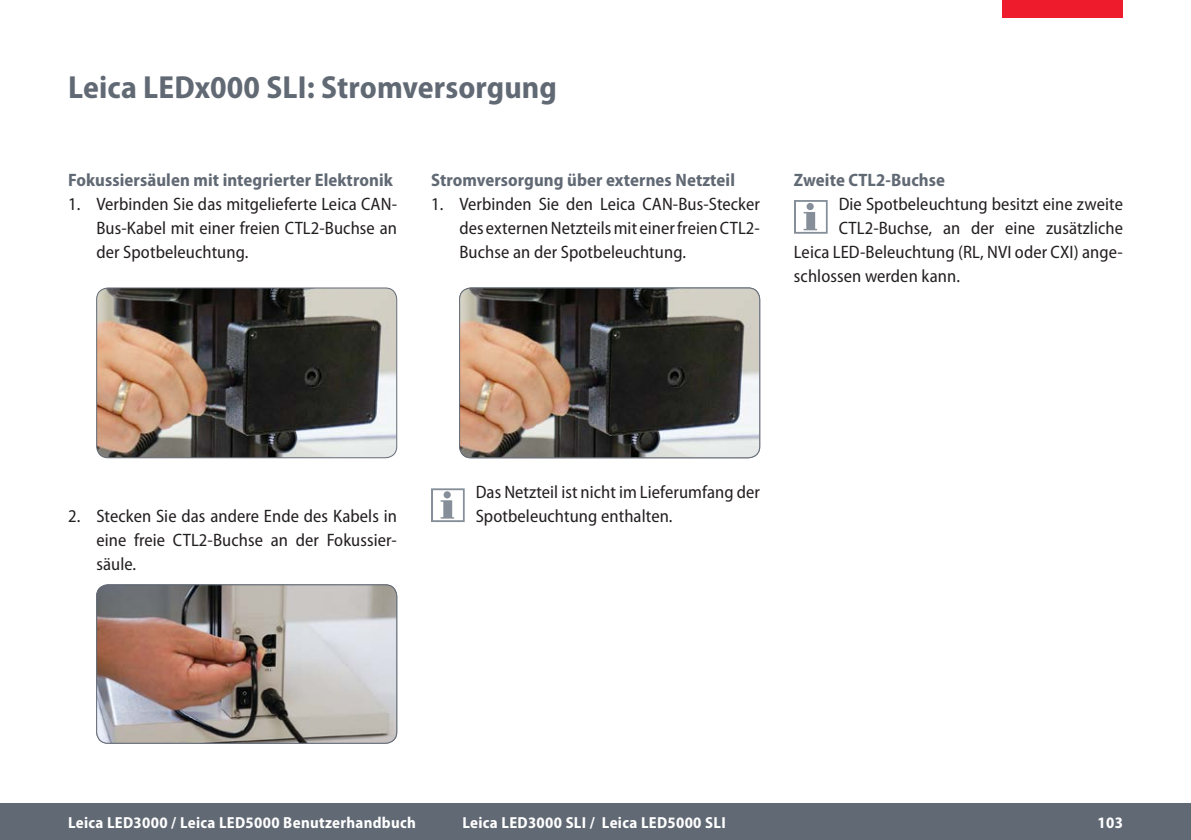
<style>
.page{position:relative;width:1191px;height:840px;background:#fff}
.page>*{position:absolute;margin:0;border:0;box-sizing:border-box;transform-origin:0 0}
.Unterkapiteltitel{font:700 semi-condensed 32px "Myriad Pro";letter-spacing:.005em;color:#616974}
.Einzug_Aufzählung{font:semi-condensed 18px/24px "Myriad Pro";letter-spacing:.005em;color:#231f20;text-align:justify}
.Warnsymbol{font:semi-condensed 18px/24px "Myriad Pro";letter-spacing:.005em;color:#231f20}
.Untertitel{font:700 semi-condensed 18px "Myriad Pro";letter-spacing:.005em;color:#616974}
.t1{font:700 semi-condensed 16px "Myriad Pro";letter-spacing:.02em;color:#fff}
</style>
<div class="page">
<div style="left:0;top:803px;width:1191px;height:36px;background:#616974"></div>
<div style="left:1002px;top:0;width:121px;height:17px;background:#ee1b2d"></div>
<svg style="left:431px;top:488px;width:34px;height:33px"></svg>
<img style="left:97px;top:288px;width:299px;height:169px">
<div style="left:96px;top:287px;width:301px;height:171px;border:1px solid #616974;border-radius:11px"></div>
<svg style="left:794px;top:200px;width:33px;height:33px"></svg>
<img style="left:459px;top:288px;width:300px;height:169px;border-radius:11px">
<div style="left:459px;top:287px;width:301px;height:171px;border:1px solid #616974;border-radius:11px"></div>
<img style="left:97px;top:584px;width:300px;height:158px;border-radius:11px">
<div style="left:96px;top:584px;width:301px;height:159px;border:1px solid #616974;border-radius:11px"></div>
<p class="Unterkapiteltitel" style="left:68px;top:69px;width:490px">Leica LEDx000 SLI: Stromversorgung</p>
<p class="Untertitel" style="left:68px;top:169px;width:326px">Fokussiersäulen mit integrierter Elektronik</p>
<p class="Einzug_Aufzählung" style="left:96px;top:192px;width:302px;text-indent:-28px">1. Verbinden Sie das mitgelieferte Leica CAN-Bus-Kabel mit einer freien CTL2-Buchse an der Spotbeleuchtung.</p>
<p class="Untertitel" style="left:431px;top:169px;width:305px">Stromversorgung über externes Netzteil</p>
<p class="Einzug_Aufzählung" style="left:459px;top:192px;width:302px;text-indent:-28px">1. Verbinden Sie den Leica CAN-Bus-Stecker des externen Netzteils mit einer freien CTL2- Buchse an der Spotbeleuchtung.</p>
<p class="Untertitel" style="left:794px;top:169px;width:152px">Zweite CTL2-Buchse</p>
<p class="Warnsymbol" style="left:838px;top:192px;width:286px">Die Spotbeleuchtung besitzt eine zweite</p>
<p class="Warnsymbol" style="left:838px;top:216px;width:286px">CTL2-Buchse, an der eine zusätzliche</p>
<p class="Warnsymbol" style="left:794px;top:240px;width:330px">Leica LED-Beleuchtung (RL, NVI oder CXI) ange-</p>
<p class="Warnsymbol" style="left:794px;top:264px;width:167px">schlossen werden kann.</p>
<p class="Einzug_Aufzählung" style="left:96px;top:504px;width:302px;text-indent:-28px">2. Stecken Sie das andere Ende des Kabels in eine freie CTL2-Buchse an der Fokussier&shy;säule.</p>
<p class="Warnsymbol" style="left:476px;top:480px;width:286px">Das Netzteil ist nicht im Lieferumfang der<br>Spotbeleuchtung enthalten.</p>
<p class="t1" style="left:68px;top:813px;width:349px">Leica LED3000 / Leica LED5000 Benutzerhandbuch</p>
<p class="t1" style="left:462px;top:813px;width:265px">Leica LED3000 SLI / Leica LED5000 SLI</p>
<p class="t1" style="left:1097px;top:813px;width:27px">103</p>
</div>
